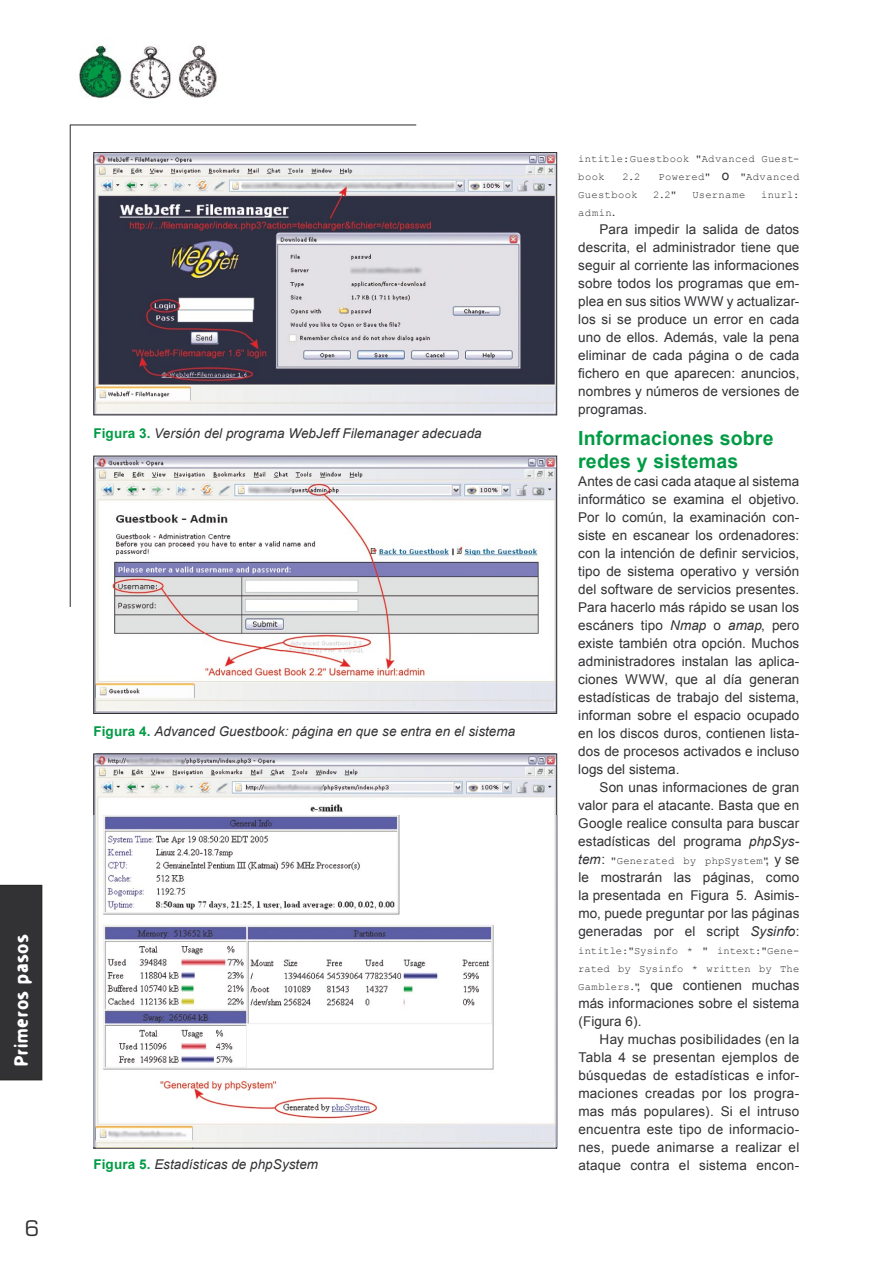
<style>
.page{position:relative;width:893px;height:1263px;background:#fff}
.page>*{position:absolute;margin:0;border:0;box-sizing:border-box;transform-origin:0 0}
.t1{font:21px "Euromode";color:#323235}
.t2{font:700 19.5px/22.5px "Arial";letter-spacing:.01em;color:#009b44}
.t3{font:18px "EFN Wet Letters";letter-spacing:.05em;color:#fff}
.t4{font:13.5px/18px "Arial";letter-spacing:.005em;color:#323235;text-align:justify}
.t5{font:italic 13.5px "Arial";letter-spacing:.005em;color:#323235}
.t6{font:10.5px/18px "Courier New";letter-spacing:.02em;color:#323235}
.s1{font-weight:700;font-style:normal;color:#009b44}
.s2{font-family:"Arial";font-size:13.5px}
.s3{font-style:italic}
.s4{font-family:"Arial";font-style:italic;font-size:13.5px}
.s5{font-family:"Courier New";font-size:10.5px}
</style>
<div class="page">
<div style="left:0;top:885px;width:42px;height:195px;background:#323235"></div>
<hr style="left:70px;top:125px;width:346px;height:1px;background:#2c2a27">
<hr style="left:70px;top:125px;width:1px;height:482px;background:#2c2a27">
<img style="left:79px;top:45px;width:138px;height:54px">
<img style="left:96px;top:154px;width:459px;height:259px">
<div style="left:94px;top:152px;width:463px;height:263px;border:1px solid #323235"></div>
<img style="left:96px;top:458px;width:459px;height:254px">
<div style="left:94px;top:456px;width:463px;height:258px;border:1px solid #323235"></div>
<img style="left:96px;top:756px;width:459px;height:60px">
<img style="left:94px;top:816px;width:463px;height:330px">
<p class="t5" style="left:94px;top:424px;width:390px"><span class="s1">Figura 3.</span> Versión del programa WebJeff Filemanager adecuada</p>
<p class="t5" style="left:94px;top:723px;width:423px"><span class="s1">Figura 4.</span> Advanced Guestbook: página en que se entra en el sistema</p>
<h3 class="t3" style="left:10px;top:1066px;width:133px;rotate:-90deg">Primeros pasos</h3>
<h1 class="t1" style="left:25px;top:1216px;width:16px">6</h1>
<p class="t5" style="left:94px;top:1156px;width:226px"><span class="s1">Figura 5.</span> Estadísticas de phpSystem</p>
<p class="t6" style="left:578px;top:150px;width:223px">intitle:Guestbook "Advanced Guest&shy;book</p>
<p class="t6" style="left:623px;top:168px;width:19px">2.2</p>
<p class="t6" style="left:659px;top:168px;width:142px">Powered" <span class="s2">o</span> "Advanced</p>
<p class="t6" style="left:578px;top:186px;width:61px">Guestbook</p>
<p class="t6" style="left:653px;top:186px;width:25px">2.2"</p>
<p class="t6" style="left:692px;top:186px;width:55px">Username</p>
<p class="t6" style="left:761px;top:186px;width:40px">inurl:</p>
<p class="t6" style="left:578px;top:204px;width:39px">admin<span class="s2">.</span></p>
<p class="t4" style="left:578px;top:220px;width:223px;text-indent:21px">Para impedir la salida de datos descrita, el administrador tiene que seguir al corriente las informaciones sobre todos los programas que em&shy;plea en sus sitios WWW y actualizar&shy;los si se produce un error en cada uno de ellos. Además, vale la pena eliminar de cada página o de cada fichero en que aparecen: anuncios, nombres y números de versiones de programas.</p>
<h2 class="t2" style="left:578px;top:428px;width:197px">Informaciones sobre redes y sistemas</h2>
<p class="t4" style="left:578px;top:472px;width:223px">Antes de casi cada ataque al sistema informático se examina el objetivo.<br>Por lo común, la examinación con&shy;siste en escanear los ordenadores: con la intención de definir servicios, tipo de sistema operativo y versión del software de servicios presentes.<br>Para hacerlo más rápido se usan los escáners tipo <span class="s3">Nmap</span> o <span class="s3">amap</span>, pero existe también otra opción. Muchos administradores instalan las aplica&shy;ciones WWW, que al día generan estadísticas de trabajo del sistema, informan sobre el espacio ocupado en los discos duros, contienen lista&shy;dos de procesos activados e incluso logs del sistema.</p>
<p class="t4" style="left:578px;top:778px;width:223px;text-indent:21px">Son unas informaciones de gran valor para el atacante. Basta que en Google realice consulta para buscar estadísticas del programa <span class="s3">phpSys-</span></p>
<p class="t6" style="left:578px;top:851px;width:223px"><span class="s4">tem</span><span class="s2">:</span> "Generated by phpSystem"<span class="s2">, y se</span></p>
<p class="t4" style="left:578px;top:868px;width:223px">le mostrarán las páginas, como la presentada en Figura 5. Asimis&shy;mo, puede preguntar por las páginas generadas por el script <span class="s3">Sysinfo</span>:</p>
<p class="t6" style="left:578px;top:941px;width:223px">intitle:"Sysinfo * " intext:"Gene&shy;rated by Sysinfo * written by The</p>
<p class="t4" style="left:578px;top:976px;width:223px"><span class="s5">Gamblers."</span>, que contienen muchas más informaciones sobre el sistema (Figura 6).</p>
<p class="t4" style="left:578px;top:1030px;width:223px;text-indent:21px">Hay muchas posibilidades (en la Tabla 4 se presentan ejemplos de búsquedas de estadísticas e infor&shy;maciones creadas por los progra&shy;mas más populares). Si el intruso encuentra este tipo de informacio&shy;nes, puede animarse a realizar el ataque contra el sistema encon-</p>
</div>
